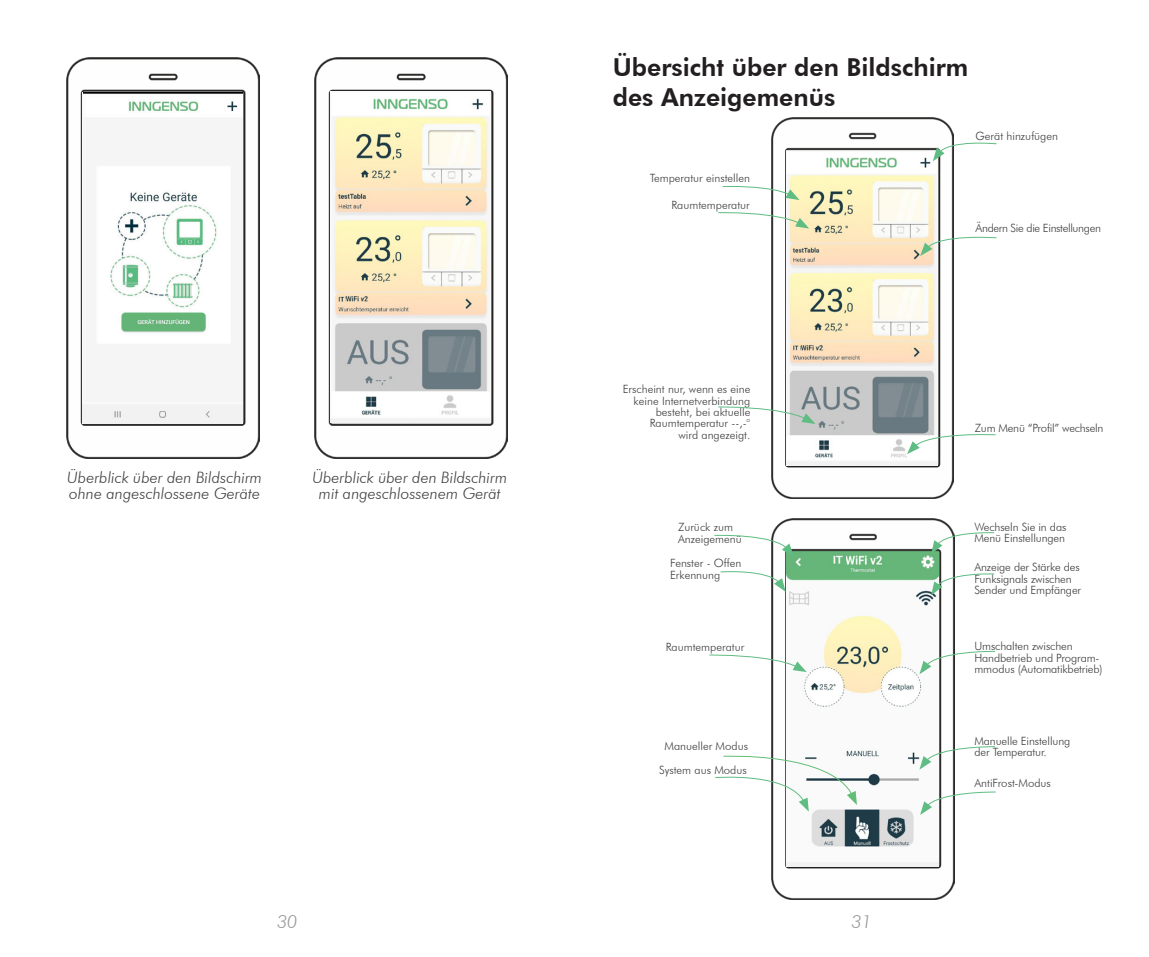
<style>
.page{position:relative;width:1149px;height:957px;background:#fff}
.page>*{position:absolute;margin:0;border:0;box-sizing:border-box;transform-origin:0 0}
.t1{font:800 24.75px "Futura BT";color:#231f20}
.t2{font:italic 300 18px "Futura BT";color:#939598}
.t3{font:italic 300 15.75px/15.8px "Futura BT";color:#3e3e3f}
.t4{font:300 11.47px/11.2px "Futura BT";letter-spacing:-.01em;color:#3e3e3f}
.t5{font:300 11.47px "Futura BT";letter-spacing:-.03em;color:#3e3e3f}
</style>
<div class="page">
<img style="left:67px;top:58px;width:192px;height:400px">
<div style="left:83px;top:402px;width:159px;height:21px;background:#f2f2f2"></div>
<img style="left:315px;top:57px;width:192px;height:401px">
<img style="left:331px;top:92px;width:159px;height:331px">
<img style="left:83px;top:92px;width:159px;height:310px">
<img style="left:102px;top:204px;width:116px;height:104px">
<img style="left:346px;top:295px;width:45px;height:9px">
<img style="left:771px;top:519px;width:183px;height:380px">
<img style="left:786px;top:551px;width:152px;height:315px">
<svg style="left:919px;top:746px;width:76px;height:23px"></svg>
<svg style="left:714px;top:533px;width:79px;height:24px"></svg>
<svg style="left:720px;top:569px;width:65px;height:23px"></svg>
<svg style="left:919px;top:651px;width:76px;height:23px"></svg>
<svg style="left:930px;top:572px;width:64px;height:23px"></svg>
<svg style="left:930px;top:531px;width:64px;height:23px"></svg>
<img style="left:771px;top:118px;width:182px;height:380px">
<img style="left:786px;top:150px;width:151px;height:315px">
<svg style="left:932px;top:139px;width:64px;height:22px"></svg>
<svg style="left:919px;top:234px;width:77px;height:22px"></svg>
<svg style="left:906px;top:432px;width:89px;height:22px"></svg>
<svg style="left:722px;top:185px;width:77px;height:15px"></svg>
<svg style="left:718px;top:211px;width:91px;height:17px"></svg>
<svg style="left:718px;top:406px;width:97px;height:18px"></svg>
<svg style="left:919px;top:791px;width:76px;height:24px"></svg>
<svg style="left:709px;top:654px;width:97px;height:18px"></svg>
<svg style="left:715px;top:751px;width:141px;height:60px"></svg>
<img style="left:800px;top:344px;width:46px;height:9px">
<img style="left:846px;top:554px;width:60px;height:13px">
<p class="t3" style="left:67px;top:470px;width:196px">Überblick über den Bildschirm ohne angeschlossene Geräte</p>
<p class="t3" style="left:312px;top:470px;width:196px;text-align:center">Überblick über den Bildschirm mit angeschlossenem Gerät</p>
<p class="t1" style="left:612px;top:52px;width:357px">Übersicht über den Bildschirm</p>
<p class="t1" style="left:612px;top:82px;width:224px">des Anzeigemenüs</p>
<p class="t4" style="left:975px;top:130px;width:84px">Gerät hinzufügen</p>
<p class="t4" style="left:649px;top:173px;width:102px">Temperatur einstellen</p>
<p class="t4" style="left:671px;top:199px;width:80px">Raumtemperatur</p>
<p class="t5" style="left:975px;top:221px;width:127px">Ändern Sie die Einstellungen</p>
<p class="t4" style="left:622px;top:383px;width:129px">Erscheint nur, wenn es eine</p>
<p class="t4" style="left:633px;top:395px;width:118px">keine Internetverbindung</p>
<p class="t4" style="left:655px;top:406px;width:96px">besteht, bei aktuelle</p>
<p class="t4" style="left:649px;top:417px;width:102px">Raumtemperatur --,-°</p>
<p class="t4" style="left:678px;top:429px;width:73px">wird angezeigt.</p>
<p class="t4" style="left:974px;top:422px;width:130px">Zum Menü “Profil” wechseln</p>
<p class="t4" style="left:677px;top:521px;width:57px">Zurück zum</p>
<p class="t4" style="left:677px;top:533px;width:65px">Anzeigemenü</p>
<p class="t4" style="left:974px;top:521px;width:93px">Wechseln Sie in das</p>
<p class="t4" style="left:974px;top:532px;width:92px">Menü Einstellungen</p>
<p class="t4" style="left:669px;top:557px;width:73px">Fenster - Offen</p>
<p class="t4" style="left:669px;top:569px;width:52px">Erkennung</p>
<p class="t4" style="left:974px;top:561px;width:107px">Anzeige der Stärke des<br>Funksignals zwischen</p>
<p class="t4" style="left:974px;top:584px;width:108px">Sender und Empfänger</p>
<p class="t4" style="left:665px;top:641px;width:80px">Raumtemperatur</p>
<p class="t4" style="left:974px;top:640px;width:130px">Umschalten zwischen<br>Handbetrieb und Program&shy;mmodus (Automatikbetrieb)</p>
<p class="t4" style="left:664px;top:740px;width:85px">Manueller Modus</p>
<p class="t4" style="left:974px;top:735px;width:97px">Manuelle Einstellung</p>
<p class="t4" style="left:974px;top:746px;width:74px">der Temperatur.</p>
<p class="t4" style="left:659px;top:764px;width:89px">System aus Modus</p>
<p class="t4" style="left:974px;top:777px;width:78px">AntiFrost-Modus</p>
<h2 class="t2" style="left:277px;top:910px;width:22px">30</h2>
<h2 class="t2" style="left:851px;top:910px;width:22px">31</h2>
</div>
